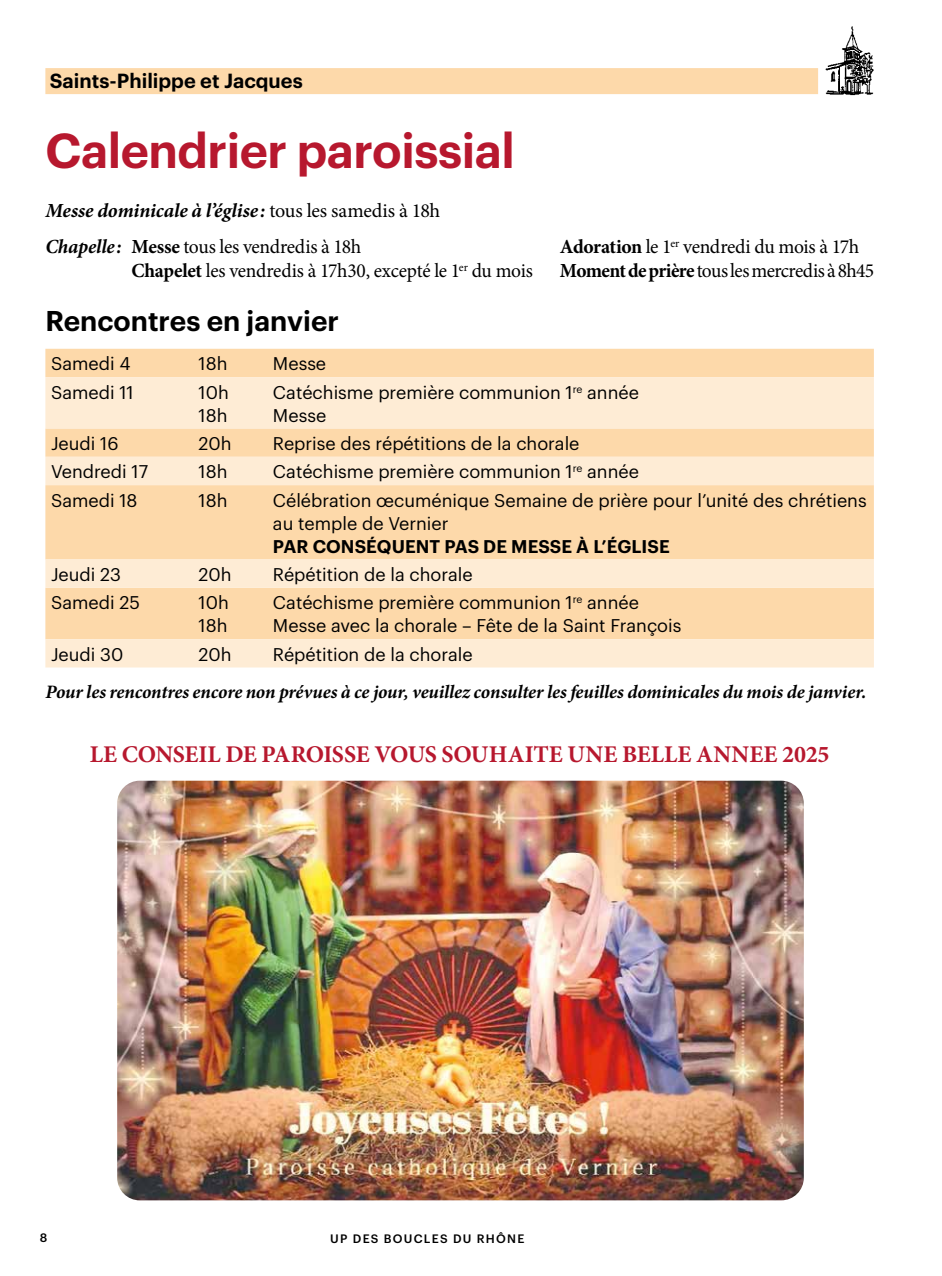
<style>
.page{position:relative;width:942px;height:1276px;background:#fff}
.page>*{position:absolute;margin:0;border:0;box-sizing:border-box;transform-origin:0 0}
.t1{font:600 48px "Graphik";letter-spacing:-.01em;color:#b7182e}
.t2{font:600 28px "Graphik";color:#000}
.t3{font:700 24px "Minion Pro";letter-spacing:-.005em;color:#b7182e}
.t4{font:20px/36px "Minion Pro";letter-spacing:-.02em;color:#000}
.t5{font:600 20px "Graphik";color:#000}
.t6{font:italic 700 19px "Minion Pro";letter-spacing:-.01em;color:#000}
.t7{font:18px/23px "Graphik";color:#000}
.t8{font:600 18px "Graphik";letter-spacing:.005em;color:#000}
.t9{font:500 12px "Graphik";letter-spacing:.105em;color:#000}
.s1{font-weight:700;font-style:italic}
.s2{font-weight:700}
</style>
<div class="page">
<img style="left:825px;top:26px;width:49px;height:70px">
<div style="left:45px;top:68px;width:772px;height:26px;background:#fdd9aa"></div>
<div style="left:45px;top:349px;width:828px;height:28px;background:#fdd9aa"></div>
<svg style="left:45px;top:377px;width:828px;height:290px;background:#fde2be"></svg>
<img style="left:117px;top:780px;width:686px;height:420px">
<p class="t5" style="left:50px;top:66px;width:254px">Saints-Philippe et Jacques</p>
<h1 class="t1" style="left:45px;top:114px;width:470px">Calendrier paroissial</h1>
<p class="t4" style="left:45px;top:193px;width:396px"><span class="s1">Messe dominicale à l’église:</span> tous les samedis à 18h<br><span class="s1">Chapelle:</span> <span class="s2">Messe</span> tous les vendredis à 18h</p>
<p class="t4" style="left:559px;top:229px;width:301px"><span class="s2">Adoration</span> le 1<sup>er</sup> vendredi du mois à 17h</p>
<p class="t4" style="left:131px;top:253px;width:403px"><span class="s2">Chapelet</span> les vendredis à 17h30, excepté le 1<sup>er</sup> du mois</p>
<p class="t4" style="left:559px;top:253px;width:316px"><span class="s2">Moment de prière</span> tous les mercredis à 8h45</p>
<h2 class="t2" style="left:45px;top:299px;width:295px">Rencontres en janvier</h2>
<p class="t7" style="left:51px;top:351px;width:81px">Samedi 4</p>
<p class="t7" style="left:198px;top:351px;width:30px">18h</p>
<p class="t7" style="left:273px;top:351px;width:55px">Messe</p>
<p class="t7" style="left:51px;top:379px;width:84px">Samedi 11</p>
<p class="t7" style="left:198px;top:379px;width:32px">10h<br>18h</p>
<p class="t7" style="left:273px;top:379px;width:367px">Catéchisme première communion 1<sup>re</sup> année<br>Messe</p>
<p class="t7" style="left:51px;top:430px;width:69px">Jeudi 16</p>
<p class="t7" style="left:198px;top:430px;width:34px">20h</p>
<p class="t7" style="left:273px;top:430px;width:308px">Reprise des répétitions de la chorale</p>
<p class="t7" style="left:51px;top:459px;width:98px">Vendredi 17</p>
<p class="t7" style="left:198px;top:459px;width:30px">18h</p>
<p class="t7" style="left:273px;top:459px;width:367px">Catéchisme première communion 1<sup>re</sup> année</p>
<p class="t7" style="left:51px;top:487px;width:88px">Samedi 18</p>
<p class="t7" style="left:198px;top:487px;width:30px">18h</p>
<p class="t7" style="left:273px;top:487px;width:595px">Célébration œcuménique Semaine de prière pour l’unité des chrétiens au temple de Vernier</p>
<p class="t8" style="left:273px;top:532px;width:398px">PAR CONSÉQUENT PAS DE MESSE À L’ÉGLISE</p>
<p class="t7" style="left:51px;top:561px;width:71px">Jeudi 23</p>
<p class="t7" style="left:198px;top:561px;width:34px">20h</p>
<p class="t7" style="left:273px;top:561px;width:201px">Répétition de la chorale</p>
<p class="t7" style="left:51px;top:590px;width:90px">Samedi 25</p>
<p class="t7" style="left:198px;top:590px;width:32px">10h<br>18h</p>
<p class="t7" style="left:273px;top:590px;width:410px">Catéchisme première communion 1<sup>re</sup> année<br>Messe avec la chorale – Fête de la Saint François</p>
<p class="t7" style="left:51px;top:641px;width:74px">Jeudi 30</p>
<p class="t7" style="left:198px;top:641px;width:34px">20h</p>
<p class="t7" style="left:273px;top:641px;width:201px">Répétition de la chorale</p>
<p class="t6" style="left:45px;top:678px;width:822px">Pour les rencontres encore non prévues à ce jour, veuillez consulter les feuilles dominicales du mois de janvier.</p>
<h3 class="t3" style="left:90px;top:737px;width:741px">LE CONSEIL DE PAROISSE VOUS SOUHAITE UNE BELLE ANNEE 2025</h3>
<p class="t9" style="left:40px;top:1228px;width:9px">8</p>
<p class="t9" style="left:330px;top:1229px;width:196px">UP DES BOUCLES DU RHÔNE</p>
</div>
